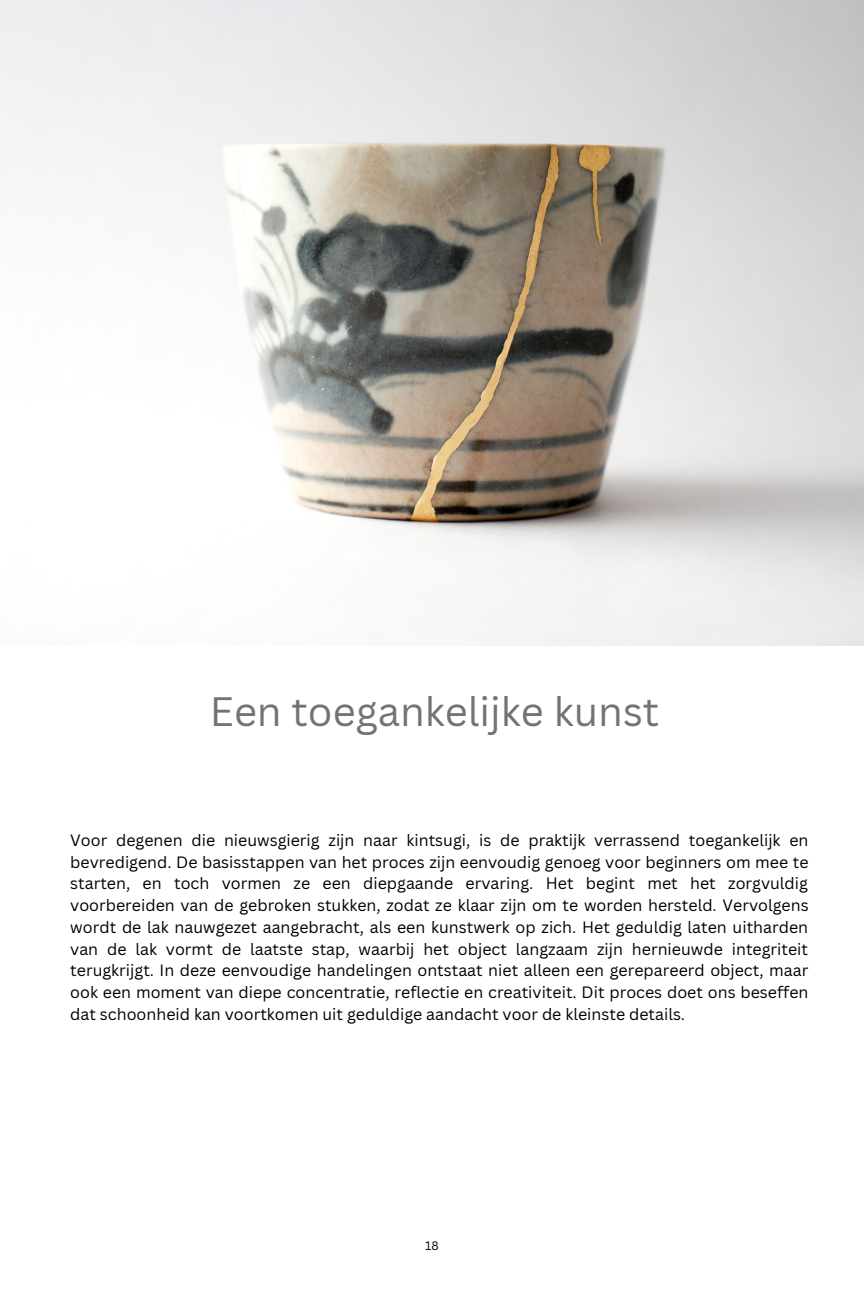
<style>
.page{position:relative;width:864px;height:1296px;background:#fff}
.page>*{position:absolute;margin:0;border:0;box-sizing:border-box;transform-origin:0 0}
.t1{font:40px "Canva Sans";color:#737373}
.t2{font:16px/21.8px "Canva Sans";color:#000;text-align:justify}
.t3{font:12px "Canva Sans";color:#000}
</style>
<div class="page">
<img style="left:0;top:0;width:864px;height:646px">
<p class="t1" style="left:210px;top:683px;width:451px">Een toegankelijke kunst</p>
<p class="t2" style="left:70px;top:829px;width:740px">Voor degenen die nieuwsgierig zijn naar kintsugi, is de praktijk verrassend toegankelijk en bevredigend. De basisstappen van het proces zijn eenvoudig genoeg voor beginners om mee te starten, en toch vormen ze een diepgaande ervaring. Het begint met het zorgvuldig voorbereiden van de gebroken stukken, zodat ze klaar zijn om te worden hersteld. Vervolgens wordt de lak nauwgezet aangebracht, als een kunstwerk op zich. Het geduldig laten uitharden van de lak vormt de laatste stap, waarbij het object langzaam zijn hernieuwde integriteit terugkrijgt. In deze eenvoudige handelingen ontstaat niet alleen een gerepareerd object, maar ook een moment van diepe concentratie, reflectie en creativiteit. Dit proces doet ons beseffen dat schoonheid kan voortkomen uit geduldige aandacht voor de kleinste details.</p>
<p class="t3" style="left:425px;top:1237px;width:15px">18</p>
</div>
